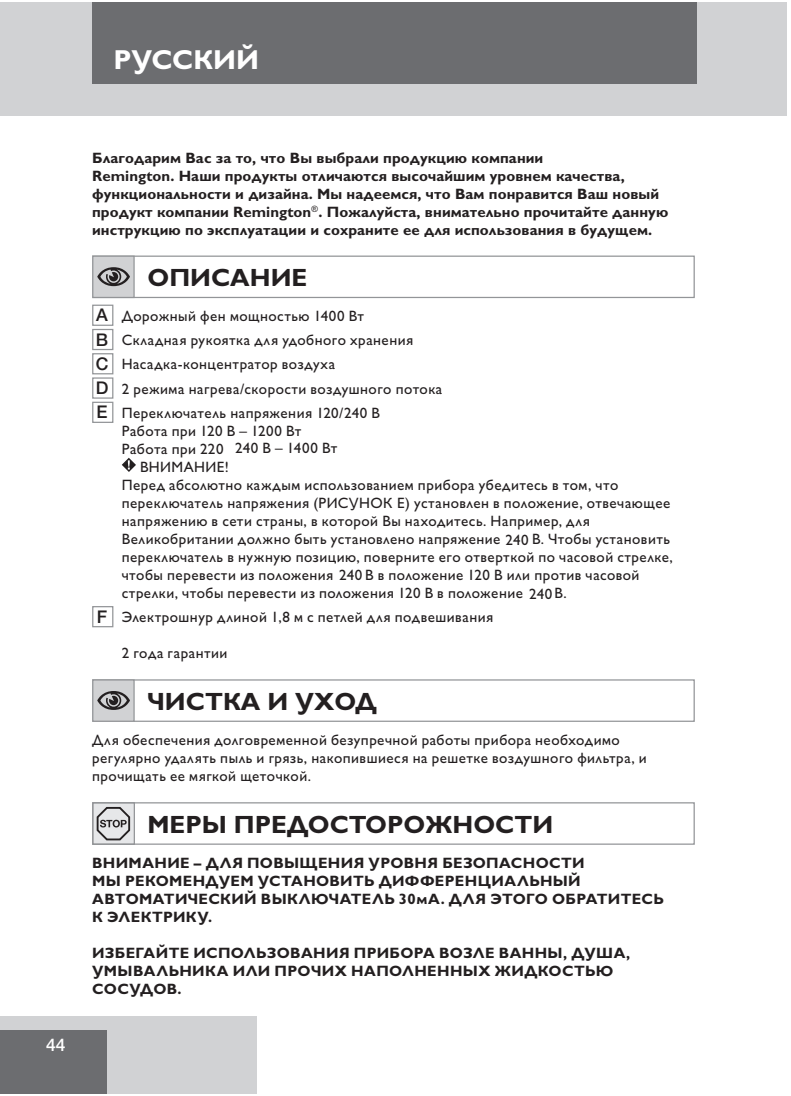
<style>
.page{position:relative;width:791px;height:1096px;background:#fff}
.page>*{position:absolute;margin:0;border:0;box-sizing:border-box;transform-origin:0 0}
.t1{font:700 27.5px "Gill Sans Cyr";color:#fff}
.t2{font:700 25px "Gill Sans Cyr";color:#231f20}
.t3{font:500 17.5px "Helvetica Neue";color:#fff}
.t4{font:15px/24.2px "Gill Sans Cyr";letter-spacing:.03em;color:#231f20}
.t5{font:700 15px/18px "Gill Sans Cyr";letter-spacing:.005em;color:#231f20}
.t6{font:700 15px/18px "Gill Sans Cyr";letter-spacing:.025em;color:#231f20}
.s1{font-family:"Helvetica Neue";font-weight:500;font-size:17.5px}
</style>
<div class="page">
<div style="left:0;top:2px;width:765px;height:113px;background:#d1d2d4"></div>
<div style="left:92px;top:2px;width:604px;height:82px;background:#6c6d70"></div>
<div style="left:0;top:1015px;width:257px;height:78px;background:#d1d2d4"></div>
<div style="left:0;top:1030px;width:106px;height:63px;background:#6c6d70"></div>
<div style="left:767px;top:2px;width:20px;height:113px;background:#d1d2d4"></div>
<hr style="left:765px;top:2px;width:2px;height:113px;background:#d1d2d4">
<div style="left:92px;top:255px;width:602px;height:43px;border:1px solid #939598"></div>
<div style="left:93px;top:256px;width:41px;height:41px;background:#d1d2d4"></div>
<div style="left:92px;top:255px;width:43px;height:43px;border:1px solid #939598"></div>
<svg style="left:97px;top:267px;width:33px;height:19px"></svg>
<div style="left:92px;top:304px;width:21px;height:22px;border:1px solid #939598"></div>
<div style="left:92px;top:329px;width:21px;height:21px;border:1px solid #939598"></div>
<div style="left:92px;top:353px;width:21px;height:21px;border:1px solid #939598"></div>
<div style="left:92px;top:377px;width:21px;height:22px;border:1px solid #939598"></div>
<div style="left:92px;top:402px;width:21px;height:21px;border:1px solid #939598"></div>
<svg style="left:121px;top:457px;width:15px;height:15px"></svg>
<div style="left:92px;top:606px;width:21px;height:21px;border:1px solid #939598"></div>
<div style="left:92px;top:679px;width:602px;height:43px;border:1px solid #939598"></div>
<div style="left:93px;top:680px;width:41px;height:41px;background:#d1d2d4"></div>
<div style="left:92px;top:679px;width:43px;height:43px;border:1px solid #939598"></div>
<svg style="left:97px;top:691px;width:33px;height:19px"></svg>
<div style="left:93px;top:802px;width:41px;height:42px;background:#e6e7e9"></div>
<div style="left:93px;top:802px;width:42px;height:42px;border:1px solid #939598"></div>
<svg style="left:96px;top:807px;width:35px;height:34px"></svg>
<div style="left:92px;top:802px;width:602px;height:42px;border:1px solid #939598"></div>
<h1 class="t1" style="left:113px;top:50px;width:147px">РУССКИЙ</h1>
<p class="t3" style="left:46px;top:1038px;width:21px">44</p>
<p class="t5" style="left:92px;top:150px;width:577px">Благодарим Вас за то, что Вы выбрали продукцию компании<br>Remington. Наши продукты отличаются высочайшим уровнем качества, функциональности и дизайна. Мы надеемся, что Вам понравится Ваш новый продукт компании Remington<sup>®</sup>. Пожалуйста, внимательно прочитайте данную инструкцию по эксплуатации и сохраните ее для использования в будущем.</p>
<h2 class="t2" style="left:147px;top:269px;width:161px">ОПИСАНИЕ</h2>
<p class="t4" style="left:96px;top:305px;width:348px"><span class="s1">A</span> Дорожный фен мощностью 1400 Вт<br><span class="s1">B</span> Складная рукоятка для удобного хранения<br><span class="s1">C</span> Насадка-концентратор воздуха<br><span class="s1">D</span> 2 режима нагрева/скорости воздушного потока <span class="s1">E</span> Переключатель напряжения 120/240 В</p>
<p class="t4" style="left:122px;top:420px;width:181px">Работа при 120 В – 1200 Вт</p>
<p class="t4" style="left:122px;top:438px;width:217px">Работа при 2 0 240 В – 1400 Вт</p>
<p class="t4" style="left:140px;top:456px;width:90px">ВНИМАНИЕ!</p>
<p class="t4" style="left:122px;top:474px;width:498px">Перед абсолютно каждым использованием прибора убедитесь в том, что</p>
<p class="t4" style="left:122px;top:492px;width:550px">переключатель напряжения (РИСУНОК E) установлен в положение, отвечающее</p>
<p class="t4" style="left:122px;top:510px;width:469px">напряжению в сети страны, в которой Вы находитесь. Например, для</p>
<p class="t4" style="left:122px;top:528px;width:550px">Великобритании должно быть установлено напряжение 240 В. Чтобы установить</p>
<p class="t4" style="left:122px;top:546px;width:552px">переключатель в нужную позицию, поверните его отверткой по часовой стрелке,</p>
<p class="t4" style="left:122px;top:564px;width:519px">чтобы перевести из положения 240В в положение 120 В или против часовой</p>
<p class="t4" style="left:122px;top:582px;width:446px">стрелки, чтобы перевести из положения 120 В в положение 240В.</p>
<p class="t4" style="left:97px;top:607px;width:398px"><span class="s1">F</span> Электрошнур длиной 1,8 м с петлей для подвешивания</p>
<p class="t4" style="left:122px;top:643px;width:107px">2 года гарантии</p>
<h2 class="t2" style="left:147px;top:693px;width:231px">ЧИСТКА И УХОД</h2>
<p class="t4" style="left:92px;top:732px;width:556px;line-height:18px">Для обеспечения долговременной безупречной работы прибора необходимо регулярно удалять пыль и грязь, накопившиеся на решетке воздушного фильтра, и прочищать ее мягкой щеточкой.</p>
<h2 class="t2" style="left:147px;top:815px;width:407px">МЕРЫ ПРЕДОСТОРОЖНОСТИ</h2>
<p class="t6" style="left:92px;top:855px;width:573px">ВНИМАНИЕ – ДЛЯ ПОВЫЩЕНИЯ УРОВНЯ БЕЗОПАСНОСТИ<br>МЫ РЕКОМЕНДУЕМ УСТАНОВИТЬ ДИФФЕРЕНЦИАЛЬНЫЙ АВТОМАТИЧЕСКИЙ ВЫКЛЮЧАТЕЛЬ 30мА. ДЛЯ ЭТОГО ОБРАТИТЕСЬ К ЭЛЕКТРИКУ.</p>
<p class="t6" style="left:92px;top:945px;width:539px">ИЗБЕГАЙТЕ ИСПОЛЬЗОВАНИЯ ПРИБОРА ВОЗЛЕ ВАННЫ, ДУША,<br>УМЫВАЛЬНИКА ИЛИ ПРОЧИХ НАПОЛНЕННЫХ ЖИДКОСТЬЮ<br>СОСУДОВ.</p>
<p class="t4" style="left:208px;top:438px;width:9px">2</p>
</div>
